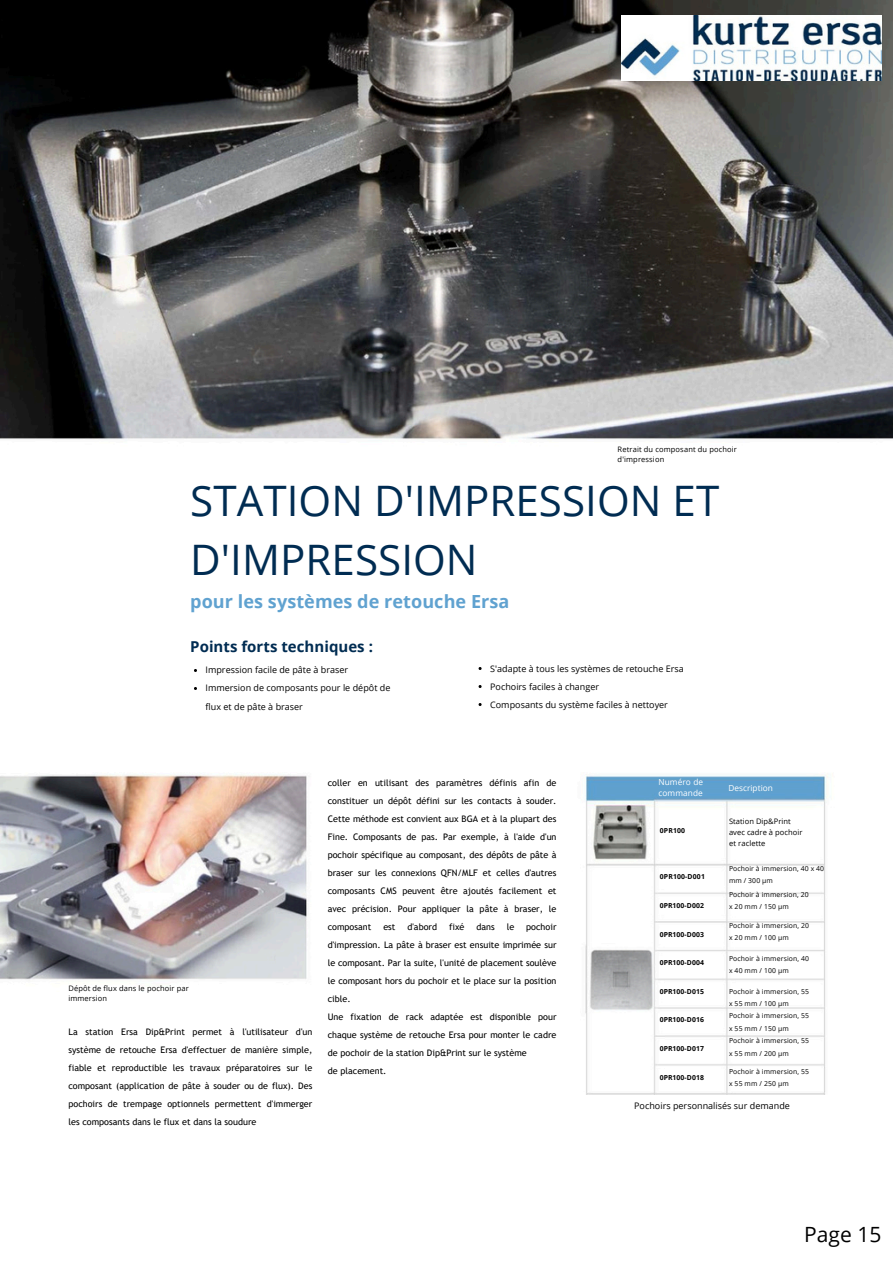
<style>
.page{position:relative;width:894px;height:1264px;background:#fff}
.page>*{position:absolute;margin:0;border:0;box-sizing:border-box;transform-origin:0 0}
.t1{font:42px/58.5px "Open Sans";letter-spacing:.005em;color:#002c52}
.t2{font:21px "Open Sans";color:#000}
.t3{font:700 18px "Open Sans";letter-spacing:.005em;color:#60a2d0}
.t4{font:700 15px "Open Sans";color:#002c52}
.t5{font:9px/18px "Trebuchet MS";color:#000;text-align:justify}
.t6{font:9px/18px "Open Sans";color:#000}
.t7{font:8.25px/11.2px "Open Sans";letter-spacing:.015em;color:#fff}
.t8{font:7.5px/10.1px "Open Sans";letter-spacing:.015em;color:#000}
.t9{font:6.9px/11.7px "Open Sans";letter-spacing:.02em;color:#000}
.t10{font:700 6.9px "Open Sans";letter-spacing:.015em;color:#000}
</style>
<div class="page">
<img style="left:0;top:0;width:892px;height:1094px">
<img style="left:621px;top:15px;width:260px;height:65px">
<p class="t8" style="left:617px;top:443px;width:121px">Retrait du composant du pochoir d'impression</p>
<h5 class="t1" style="left:190px;top:470px;width:530px">STATION D'IMPRESSION ET<br>D'IMPRESSION</h5>
<p class="t3" style="left:190px;top:589px;width:320px">pour les systèmes de retouche Ersa</p>
<p class="t4" style="left:190px;top:635px;width:184px">Points forts techniques :</p>
<p class="t6" style="left:205px;top:661px;width:144px">Impression facile de pâte à braser</p>
<p class="t6" style="left:205px;top:679px;width:186px">Immersion de composants pour le dépôt de flux et de pâte à braser</p>
<p class="t6" style="left:490px;top:659px;width:195px">S'adapte à tous les systèmes de retouche Ersa</p>
<p class="t6" style="left:490px;top:677px;width:110px">Pochoirs faciles à changer</p>
<p class="t6" style="left:490px;top:695px;width:179px">Composants du système faciles à nettoyer</p>
<p class="t8" style="left:68px;top:983px;width:122px">Dépôt de flux dans le pochoir par immersion</p>
<p class="t5" style="left:68px;top:1022px;width:245px">La station Ersa Dip&amp;Print permet à l'utilisateur d'un système de retouche Ersa d'effectuer de manière simple, fiable et reproductible les travaux préparatoires sur le composant (application de pâte à souder ou de flux). Des pochoirs de trempage optionnels permettent d'immerger les composants dans le flux et dans la soudure</p>
<p class="t5" style="left:327px;top:773px;width:230px">coller en utilisant des paramètres définis afin de constituer un dépôt défini sur les contacts à souder.<br>Cette méthode est convient aux BGA et à la plupart des Fine. Composants de pas. Par exemple, à l'aide d'un pochoir spécifique au composant, des dépôts de pâte à braser sur les connexions QFN/MLF et celles d'autres composants CMS peuvent être ajoutés facilement et avec précision. Pour appliquer la pâte à braser, le composant</p>
<p class="t5" style="left:383px;top:917px;width:14px">est</p>
<p class="t5" style="left:407px;top:917px;width:31px">d'abord</p>
<p class="t5" style="left:449px;top:917px;width:17px">fixé</p>
<p class="t5" style="left:476px;top:917px;width:20px">dans</p>
<p class="t5" style="left:506px;top:917px;width:9px">le</p>
<p class="t5" style="left:327px;top:917px;width:230px;text-align:left;text-indent:198px">pochoir d'impression. La pâte à braser est ensuite imprimée sur le composant. Par la suite, l'unité de placement soulève le composant hors du pochoir et le place sur la position cible.<br>Une fixation de rack adaptée est disponible pour chaque système de retouche Ersa pour monter le cadre de pochoir de la station Dip&amp;Print sur le système<br>de placement.</p>
<p class="t7" style="left:658px;top:776px;width:46px">Numéro de commande</p>
<p class="t10" style="left:659px;top:826px;width:27px">0PR100</p>
<p class="t10" style="left:659px;top:871px;width:47px">0PR100-D001</p>
<p class="t10" style="left:659px;top:900px;width:46px">0PR100-D002</p>
<p class="t10" style="left:659px;top:929px;width:46px">0PR100-D003</p>
<p class="t10" style="left:659px;top:957px;width:46px">0PR100-D004</p>
<h1 class="t10" style="left:659px;top:986px;width:46px">0PR100-D015</h1>
<h3 class="t10" style="left:659px;top:1015px;width:46px">0PR100-D016</h3>
<h4 class="t10" style="left:659px;top:1043px;width:46px">0PR100-D017</h4>
<p class="t10" style="left:659px;top:1072px;width:46px">0PR100-D018</p>
<p class="t7" style="left:728px;top:782px;width:46px">Description</p>
<p class="t8" style="left:728px;top:815px;width:63px">Station Dip&amp;Print</p>
<p class="t8" style="left:728px;top:827px;width:75px">avec cadre à pochoir</p>
<p class="t8" style="left:728px;top:838px;width:38px">et raclette</p>
<p class="t9" style="left:728px;top:862px;width:97px">Pochoir à immersion, 40 x 40 mm / 300 µm</p>
<p class="t9" style="left:728px;top:888px;width:81px">Pochoir à immersion, 20</p>
<h5 class="t9" style="left:728px;top:900px;width:61px">x 20 mm / 150 µm</h5>
<h5 class="t9" style="left:728px;top:919px;width:82px">Pochoir à immersion, 20</h5>
<h6 class="t9" style="left:728px;top:931px;width:61px">x 20 mm / 100 µm</h6>
<p class="t9" style="left:728px;top:952px;width:82px">Pochoir à immersion, 40</p>
<p class="t9" style="left:728px;top:964px;width:61px">x 40 mm / 100 µm</p>
<p class="t9" style="left:728px;top:985px;width:82px">Pochoir à immersion, 55</p>
<h6 class="t9" style="left:728px;top:997px;width:61px">x 55 mm / 100 µm</h6>
<h6 class="t9" style="left:728px;top:1009px;width:82px">Pochoir à immersion, 55</h6>
<h6 class="t9" style="left:728px;top:1022px;width:61px">x 55 mm / 150 µm</h6>
<h6 class="t9" style="left:728px;top:1034px;width:82px">Pochoir à immersion, 55</h6>
<h6 class="t9" style="left:728px;top:1047px;width:61px">x 55 mm / 200 µm</h6>
<h6 class="t9" style="left:728px;top:1065px;width:82px">Pochoir à immersion, 55</h6>
<h6 class="t9" style="left:728px;top:1077px;width:61px">x 55 mm / 250 µm</h6>
<p class="t6" style="left:634px;top:1096px;width:157px">Pochoirs personnalisés sur demande</p>
<h2 class="t2" style="left:804px;top:1219px;width:79px">Page 15</h2>
</div>
